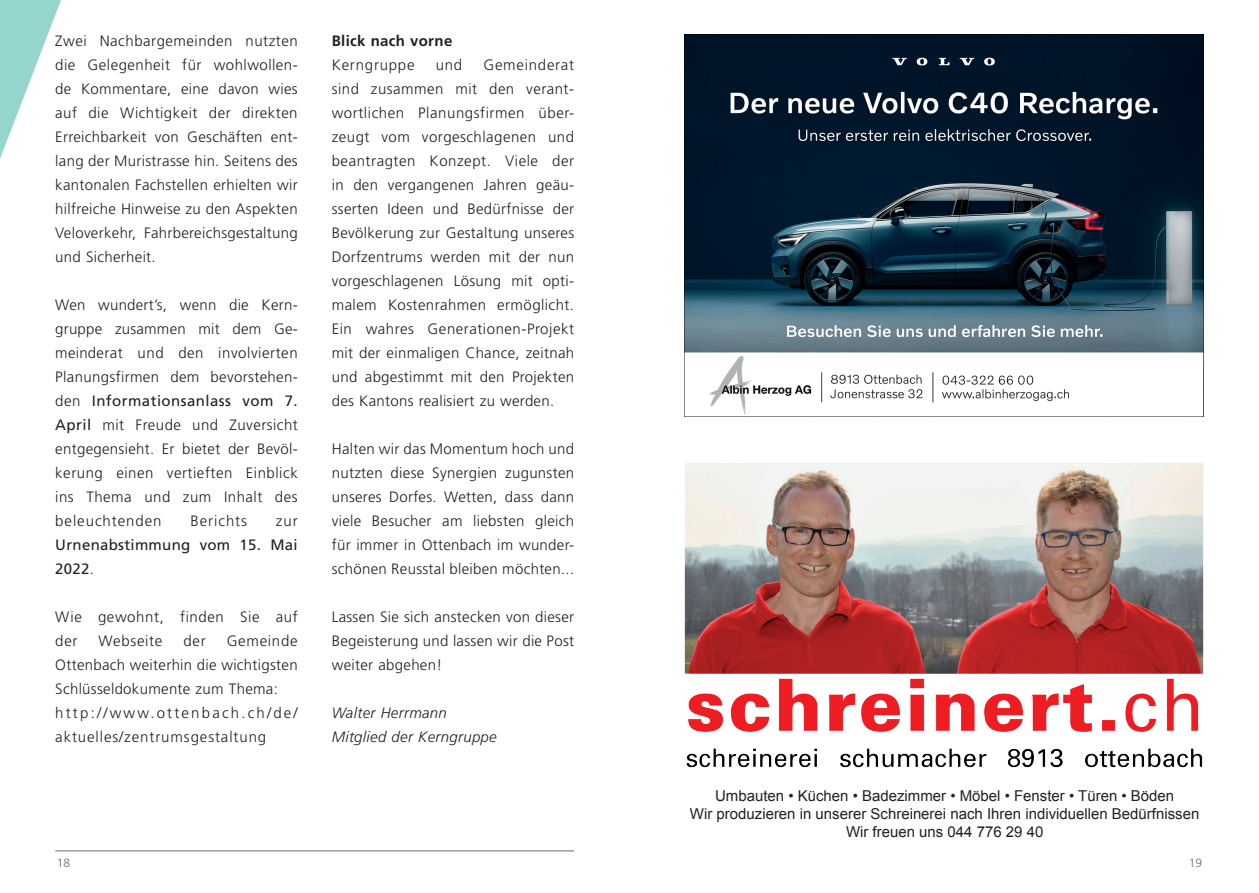
<style>
.page{position:relative;width:1259px;height:893px;background:#fff}
.page>*{position:absolute;margin:0;border:0;box-sizing:border-box;transform-origin:0 0}
.Lauftext{font:300 15px/24px "Frutiger";letter-spacing:.02em;color:#231f20;text-align:justify}
.t1{font:15px/18px "Arial";color:#231f20;text-align:center}
.Lauftext-2{font:300 15px/24px "Frutiger";letter-spacing:.06em;color:#231f20}
.Autor{font:italic 300 15px "Frutiger";letter-spacing:.02em;color:#231f20}
.Lauftext-3{font:15px/24px "Frutiger";letter-spacing:.02em;color:#231f20;text-align:justify}
.Lauftext-4{font:300 15px/24px "Frutiger";letter-spacing:.04em;color:#231f20}
.Lauftext-5{font:300 15px "Frutiger";letter-spacing:.05em;color:#231f20}
.Titel_3{font:700 15px "Frutiger";letter-spacing:.02em;color:#231f20}
.Lauftext-6{font:300 15px "Frutiger";letter-spacing:.065em;color:#231f20}
.t2{font:300 12px "Frutiger";color:#6c6d70}
.s1{font-weight:400}
.s2{font-weight:300}
</style>
<div class="page">
<hr style="left:55px;top:851px;width:519px;height:1px;background:#6c6d70">
<svg style="left:0;top:0;width:61px;height:159px"></svg>
<img style="left:684px;top:463px;width:520px;height:305px">
<img style="left:685px;top:34px;width:518px;height:383px">
<p class="Lauftext" style="left:55px;top:29px;width:244px">Zwei Nachbargemeinden nutzten die Gelegenheit für wohlwollen&shy;de Kommentare, eine davon wies auf die Wichtigkeit der direkten Erreichbarkeit von Geschäften ent&shy;lang der Muristrasse hin. Seitens des kantonalen Fachstellen erhielten wir hilfreiche Hinweise zu den Aspekten Veloverkehr, Fahrbereichsgestaltung und Sicherheit.</p>
<p class="Lauftext" style="left:55px;top:293px;width:244px">Wen wundert’s, wenn die Kern&shy;gruppe zusammen mit dem Ge&shy;meinderat und den involvierten Planungsfirmen dem bevorstehen&shy;den <span class="s1">Informationsanlass vom 7.<br>April</span> mit Freude und Zuversicht entgegensieht. Er bietet der Bevöl&shy;kerung einen vertieften Einblick ins Thema und zum Inhalt des beleuchtenden</p>
<p class="Lauftext-6" style="left:190px;top:512px;width:58px">Berichts</p>
<p class="Lauftext-3" style="left:55px;top:508px;width:244px;text-indent:221px"><span class="s2">zur </span>Urnenabstimmung vom 15. Mai 2022<span class="s2">.</span></p>
<p class="Lauftext-4" style="left:55px;top:605px;width:244px">Wie gewohnt, finden Sie auf der</p>
<p class="Lauftext" style="left:55px;top:629px;width:244px;text-indent:171px">Gemeinde Ottenbach weiterhin die wichtigsten Schlüsseldokumente zum Thema:</p>
<p class="Lauftext-2" style="left:55px;top:701px;width:244px">http://www.ottenbach.ch/de/ aktuelles/zentrumsgestaltung</p>
<p class="Lauftext-5" style="left:99px;top:632px;width:65px">Webseite</p>
<p class="Lauftext" style="left:183px;top:629px;width:24px">der</p>
<p class="Titel_3" style="left:332px;top:32px;width:122px">Blick nach vorne</p>
<p class="Lauftext-5" style="left:332px;top:56px;width:84px">Kerngruppe</p>
<p class="Lauftext" style="left:436px;top:52px;width:28px">und</p>
<p class="Lauftext" style="left:332px;top:52px;width:244px;text-indent:152px">Gemeinderat sind zusammen mit den verant&shy;wortlichen Planungsfirmen über&shy;zeugt vom vorgeschlagenen und beantragten Konzept. Viele der in den vergangenen Jahren geäu&shy;sserten Ideen und Bedürfnisse der Bevölkerung zur Gestaltung unseres Dorfzentrums werden mit der nun vorgeschlagenen Lösung mit opti&shy;malem Kostenrahmen ermöglicht.<br>Ein wahres Generationen-Projekt mit der einmaligen Chance, zeitnah und abgestimmt mit den Projekten des Kantons realisiert zu werden.</p>
<p class="Lauftext" style="left:332px;top:436px;width:244px">Halten wir das Momentum hoch und nutzten diese Synergien zugunsten unseres Dorfes. Wetten, dass dann viele Besucher am liebsten gleich für immer in Ottenbach im wunder&shy;schönen Reusstal bleiben möchten...</p>
<p class="Lauftext" style="left:332px;top:604px;width:244px">Lassen Sie sich anstecken von dieser Begeisterung und lassen wir die Post weiter abgehen!</p>
<p class="Autor" style="left:332px;top:704px;width:117px">Walter Herrmann</p>
<p class="Autor" style="left:332px;top:728px;width:166px">Mitglied der Kerngruppe</p>
<p class="t1" style="left:690px;top:787px;width:511px">Umbauten • Küchen • Badezimmer • Möbel • Fenster • Türen • Böden<br>Wir produzieren in unserer Schreinerei nach Ihren individuellen Bedürfnissen<br>Wir freuen uns 044 776 29 40</p>
<p class="t2" style="left:57px;top:856px;width:15px">18</p>
<p class="t2" style="left:1188px;top:856px;width:15px">19</p>
</div>
